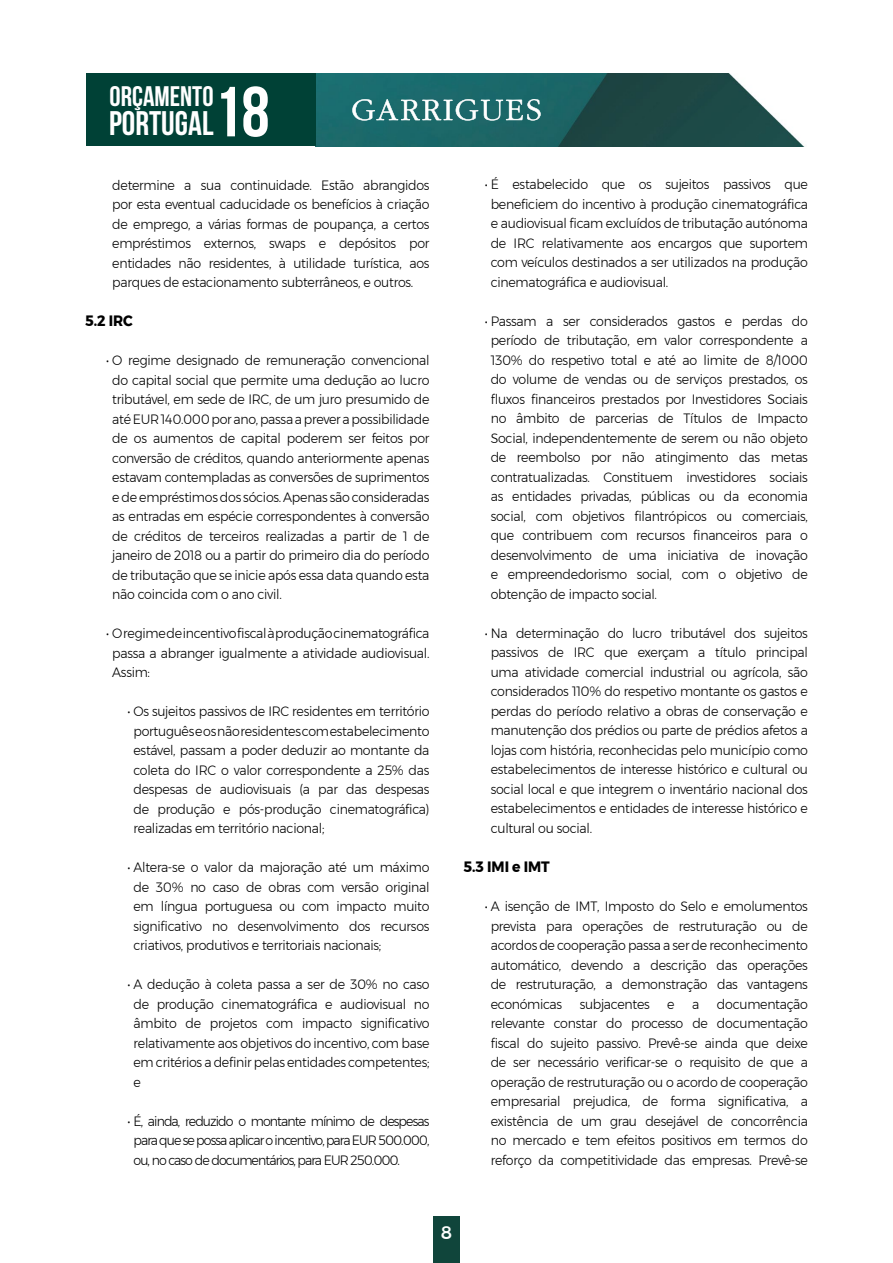
<style>
.page{position:relative;width:893px;height:1263px;background:#fff}
.page>*{position:absolute;margin:0;border:0;box-sizing:border-box;transform-origin:0 0}
.t1{font:700 34.05px "Bebas Neue";color:#fff}
.t2{font:700 28.2px "Bebas Neue";color:#fff}
.t3{font:500 18px "Montserrat";color:#fff}
.t4{font:700 15px "Montserrat";color:#000;scale:.93 1}
.t5{font:300 13.5px/19.5px "Montserrat";letter-spacing:-.02em;color:#000;text-align:justify;scale:.93 1}
.s1{font-size:70.65px}
</style>
<div class="page">
<div style="left:434px;top:1216px;width:26px;height:47px;background:#10453b"></div>
<img style="left:316px;top:73px;width:488px;height:73px">
<div style="left:86px;top:73px;width:230px;height:73px;background:#004136"></div>
<svg style="left:352px;top:99px;width:189px;height:22px;background:#5c9395"></svg>
<h2 class="t2" style="left:110px;top:80px;width:105px">ORÇAMENTO</h2>
<h1 class="t1" style="left:109px;top:105px;width:162px">PORTUGAL<span class="s1">18</span></h1>
<p class="t5" style="left:112px;top:175px;width:343px">determine a sua continuidade. Estão abrangidos por esta eventual caducidade os benefícios à criação de emprego, a várias formas de poupança, a certos empréstimos externos, swaps e depósitos por entidades não residentes, à utilidade turística, aos parques de estacionamento subterrâneos, e outros.</p>
<p class="t4" style="left:85px;top:309px;width:53px">5.2 IRC</p>
<p class="t5" style="left:112px;top:350px;width:343px;text-indent:-6px">• O regime designado de remuneração convencional do capital social que permite uma dedução ao lucro tributável, em sede de IRC, de um juro presumido de até EUR 140.000 por ano, passa a prever a possibilidade de os aumentos de capital poderem ser feitos por conversão de créditos, quando anteriormente apenas estavam contempladas as conversões de suprimentos e de empréstimos dos sócios. Apenas são consideradas as entradas em espécie correspondentes à conversão de créditos de terceiros realizadas a partir de 1 de janeiro de 2018 ou a partir do primeiro dia do período de tributação que se inicie após essa data quando esta não coincida com o ano civil.</p>
<p class="t5" style="left:112px;top:623px;width:343px;text-indent:-6px">• O regime de incentivo fiscal à produção cinematográfica passa a abranger igualmente a atividade audiovisual.<br>Assim:</p>
<p class="t5" style="left:134px;top:701px;width:320px;text-indent:-6px">• Os sujeitos passivos de IRC residentes em território português e os não residentes com estabelecimento estável, passam a poder deduzir ao montante da coleta do IRC o valor correspondente a 25% das despesas de audiovisuais (a par das despesas de produção e pós-produção cinematográfica) realizadas em território nacional;</p>
<p class="t5" style="left:134px;top:857px;width:320px;text-indent:-6px">• Altera-se o valor da majoração até um máximo de 30% no caso de obras com versão original em língua portuguesa ou com impacto muito significativo no desenvolvimento dos recursos criativos, produtivos e territoriais nacionais;</p>
<p class="t5" style="left:134px;top:974px;width:320px;text-indent:-6px">• A dedução à coleta passa a ser de 30% no caso de produção cinematográfica e audiovisual no âmbito de projetos com impacto significativo relativamente aos objetivos do incentivo, com base em critérios a definir pelas entidades competentes; e</p>
<p class="t5" style="left:134px;top:1111px;width:320px;text-indent:-6px">• É, ainda, reduzido o montante mínimo de despesas para que se possa aplicar o incentivo, para EUR 500.000, ou, no caso de documentários, para EUR 250.000.</p>
<p class="t5" style="left:491px;top:175px;width:343px;text-indent:-6px">• É estabelecido que os sujeitos passivos que beneficiem do incentivo à produção cinematográfica e audiovisual ficam excluídos de tributação autónoma de IRC relativamente aos encargos que suportem com veículos destinados a ser utilizados na produção cinematográfica e audiovisual.</p>
<p class="t5" style="left:491px;top:311px;width:343px;text-indent:-6px">• Passam a ser considerados gastos e perdas do período de tributação, em valor correspondente a 130% do respetivo total e até ao limite de 8/1000 do volume de vendas ou de serviços prestados, os fluxos financeiros prestados por Investidores Sociais no âmbito de parcerias de Títulos de Impacto Social, independentemente de serem ou não objeto de reembolso por não atingimento das metas contratualizadas. Constituem investidores sociais as entidades privadas, públicas ou da economia social, com objetivos filantrópicos ou comerciais, que contribuem com recursos financeiros para o desenvolvimento de uma iniciativa de inovação e empreendedorismo social, com o objetivo de obtenção de impacto social.</p>
<p class="t5" style="left:491px;top:623px;width:343px;text-indent:-6px">• Na determinação do lucro tributável dos sujeitos passivos de IRC que exerçam a título principal uma atividade comercial industrial ou agrícola, são considerados 110% do respetivo montante os gastos e perdas do período relativo a obras de conservação e manutenção dos prédios ou parte de prédios afetos a lojas com história, reconhecidas pelo município como estabelecimentos de interesse histórico e cultural ou social local e que integrem o inventário nacional dos estabelecimentos e entidades de interesse histórico e cultural ou social.</p>
<p class="t4" style="left:463px;top:855px;width:94px">5.3 IMI e IMT</p>
<p class="t5" style="left:491px;top:896px;width:343px;text-indent:-6px">• A isenção de IMT, Imposto do Selo e emolumentos prevista para operações de restruturação ou de acordos de cooperação passa a ser de reconhecimento automático, devendo a descrição das operações de restruturação, a demonstração das vantagens económicas</p>
<p class="t5" style="left:491px;top:994px;width:343px;text-indent:226px">documentação relevante constar do processo de documentação fiscal do sujeito passivo. Prevê-se ainda que deixe de ser necessário verificar-se o requisito de que a operação de restruturação ou o acordo de cooperação empresarial prejudica, de forma significativa, a existência de um grau desejável de concorrência no mercado e tem efeitos positivos em termos do reforço da competitividade das empresas. Prevê-se</p>
<p class="t5" style="left:580px;top:994px;width:77px">subjacentes</p>
<p class="t5" style="left:667px;top:994px;width:9px">e</p>
<p class="t5" style="left:692px;top:994px;width:9px">a</p>
<h3 class="t3" style="left:441px;top:1218px;width:13px">8</h3>
</div>
